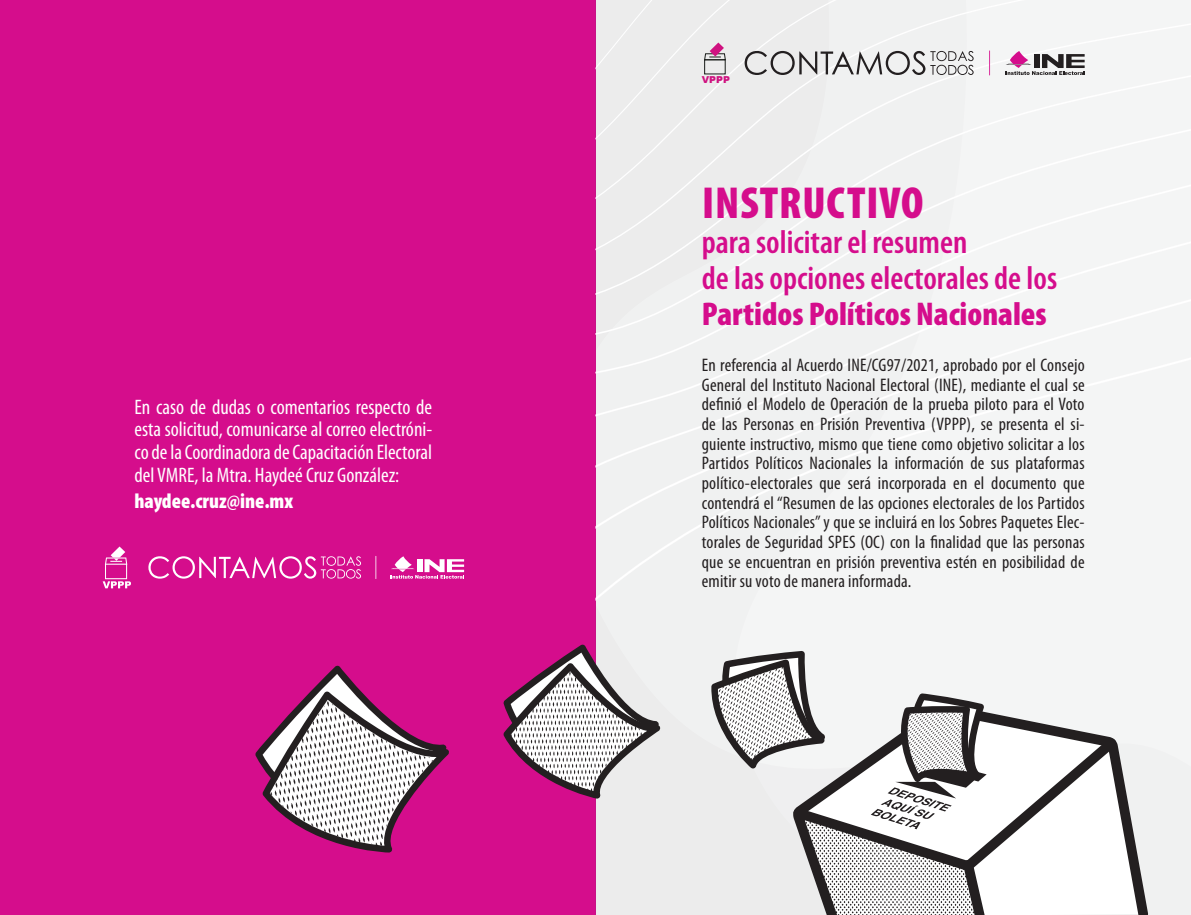
<style>
.page{position:relative;width:1191px;height:915px;background:#fff}
.page>*{position:absolute;margin:0;border:0;box-sizing:border-box;transform-origin:0 0}
.Heading_2{font:900 condensed 45px "Myriad Pro";letter-spacing:.02em;color:#d50d8c}
.Heading_2-2{font:600 condensed 33px/35.5px "Myriad Pro";color:#d50d8c}
.Heading_2-3{font:condensed 21px/22.6px "Myriad Pro";color:#fff;text-align:justify}
.Heading_2-4{font:900 condensed 21px "Myriad Pro";color:#fff}
.t1{font:condensed 18.15px/19.6px "Myriad Pro";letter-spacing:.01em;color:#231f20;text-align:justify}
.t2{font:900 9.6px "Arial";color:#cf1280}
.s1{font-weight:900}
</style>
<div class="page">
<div style="left:0;top:0;width:595px;height:914px;background:#d50d8c"></div>
<div style="left:595px;top:0;width:596px;height:914px;background:#f1f2f2"></div>
<svg style="left:1005px;top:51px;width:79px;height:24px"></svg>
<svg style="left:989px;top:50px;width:1px;height:25px"></svg>
<svg style="left:744px;top:51px;width:229px;height:24px"></svg>
<div style="left:704px;top:59px;width:21px;height:15px;border:1px solid #1c1f1c"></div>
<svg style="left:703px;top:43px;width:23px;height:18px"></svg>
<svg style="left:103px;top:546px;width:28px;height:42px"></svg>
<svg style="left:391px;top:556px;width:73px;height:22px"></svg>
<svg style="left:375px;top:556px;width:1px;height:23px"></svg>
<svg style="left:148px;top:556px;width:213px;height:22px"></svg>
<svg style="left:1116px;top:703px;width:32px;height:211px;fill:#f0f1f1"></svg>
<svg style="left:255px;top:665px;width:194px;height:187px"></svg>
<svg style="left:503px;top:644px;width:157px;height:154px"></svg>
<svg style="left:710px;top:650px;width:406px;height:264px"></svg>
<p class="Heading_2-3" style="left:134px;top:395px;width:299px">En caso de dudas o comentarios respecto de esta solicitud, comunicarse al correo electróni&shy;co de la Coordinadora de Capacitación Electoral del VMRE, la Mtra. Haydeé Cruz González:</p>
<p class="Heading_2-4" style="left:134px;top:487px;width:160px">haydee.cruz@ine.mx</p>
<p class="t2" style="left:702px;top:73px;width:30px">VPPP</p>
<p class="Heading_2" style="left:702px;top:174px;width:223px">INSTRUCTIVO</p>
<p class="Heading_2-2" style="left:702px;top:224px;width:357px">para solicitar el resumen<br>de las opciones electorales de los<br><span class="s1">Partidos Políticos Nacionales</span></p>
<p class="t1" style="left:702px;top:355px;width:384px">En referencia al Acuerdo INE/CG97/2021, aprobado por el Consejo General del Instituto Nacional Electoral (INE), mediante el cual se definió el Modelo de Operación de la prueba piloto para el Voto de las Personas en Prisión Preventiva (VPPP), se presenta el si&shy;guiente instructivo, mismo que tiene como objetivo solicitar a los Partidos Políticos Nacionales la información de sus plataformas político-electorales que será incorporada en el documento que contendrá el “Resumen de las opciones electorales de los Partidos Políticos Nacionales” y que se incluirá en los Sobres Paquetes Elec&shy;torales de Seguridad SPES (OC) con la finalidad que las personas que se encuentran en prisión preventiva estén en posibilidad de emitir su voto de manera informada.</p>
</div>
